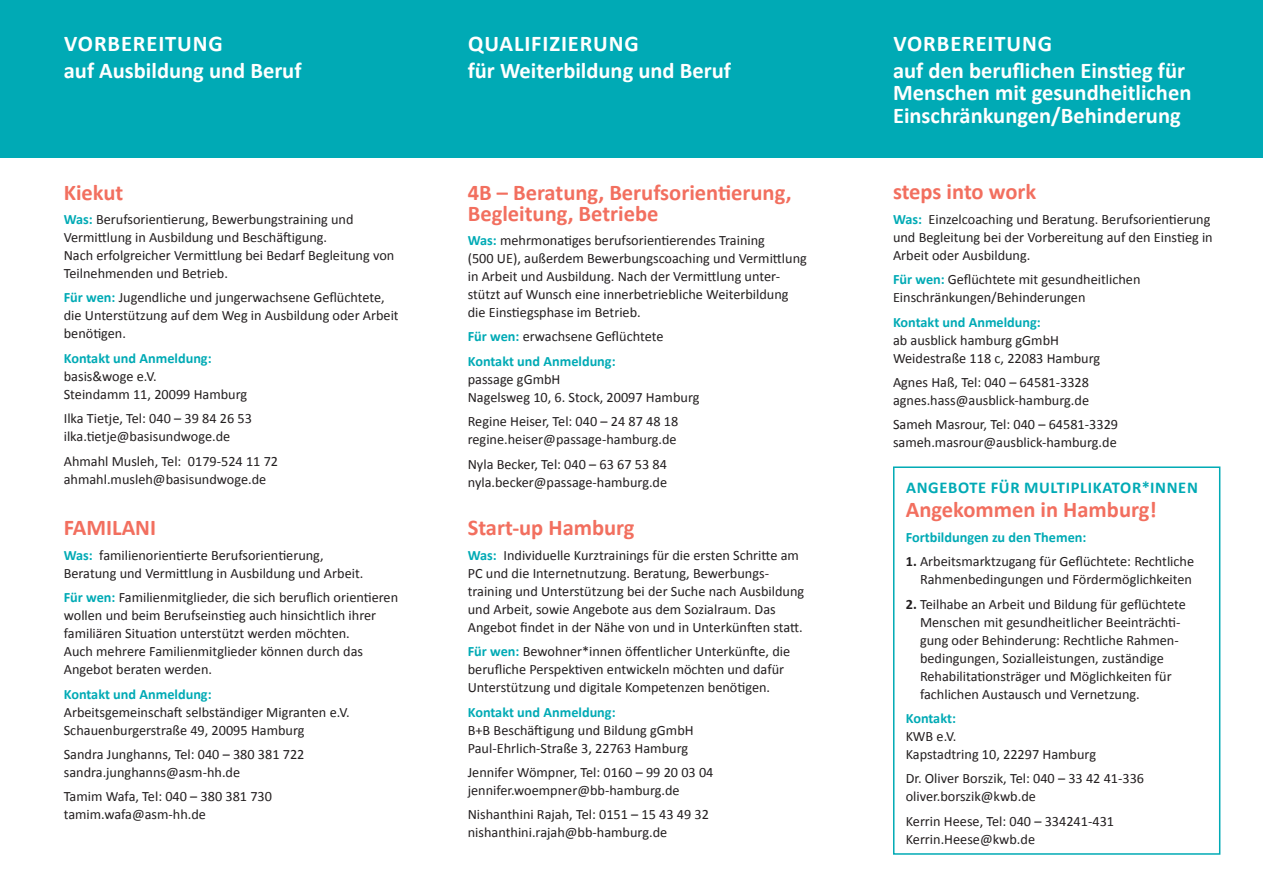
<style>
.page{position:relative;width:1263px;height:893px;background:#fff}
.page>*{position:absolute;margin:0;border:0;box-sizing:border-box;transform-origin:0 0}
.t1{font:700 22.5px/27px "Calibri";color:#fff}
.t2{font:700 22.5px/21px "Calibri";color:#f26f5f}
.t3{font:700 16.5px "Calibri";letter-spacing:.04em;color:#00aab5}
.t4{font:14.25px/18px "Calibri";color:#231f20}
.t5{font:700 14.25px/24.5px "Calibri";color:#00aab5}
.s1{font-weight:700;color:#00aab5}
.s2{font-weight:400;color:#231f20}
.s3{font-weight:700}
</style>
<div class="page">
<div style="left:893px;top:466px;width:327px;height:389px;border:2px solid #00aab5"></div>
<div style="left:0;top:0;width:1263px;height:157px;background:#00aab5"></div>
<h1 class="t1" style="left:64px;top:29px;width:239px">VORBEREITUNG<br>auf Ausbildung und Beruf</h1>
<h1 class="t1" style="left:468px;top:29px;width:265px">QUALIFIZIERUNG<br>für Weiterbildung und Beruf</h1>
<h1 class="t1" style="left:893px;top:29px;width:294px">VORBEREITUNG<br>auf den beruflichen Einstieg für</h1>
<h1 class="t1" style="left:893px;top:81px;width:300px;line-height:22.5px">Menschen mit gesundheitlichen<br>Einschränkungen/Behinderung</h1>
<h1 class="t2" style="left:64px;top:181px;width:61px">Kiekut</h1>
<p class="t4" style="left:64px;top:210px;width:332px"><span class="s1">Was:</span> Berufsorientierung, Bewerbungstraining und Vermittlung in Ausbildung und Beschäftigung.<br>Nach erfolgreicher Vermittlung bei Bedarf Begleitung von Teilnehmenden und Betrieb.</p>
<p class="t4" style="left:64px;top:288px;width:336px"><span class="s1">Für wen:</span> Jugendliche und jungerwachsene Geflüchtete, die Unterstützung auf dem Weg in Ausbildung oder Arbeit benötigen.</p>
<p class="t5" style="left:64px;top:345px;width:149px">Kontakt und Anmeldung:</p>
<p class="t4" style="left:64px;top:366px;width:185px">basis&amp;woge e.V.<br>Steindamm 11, 20099 Hamburg</p>
<p class="t4" style="left:64px;top:409px;width:190px">Ilka Tietje, Tel: 040 – 39 84 26 53 ilka.tietje@basisundwoge.de</p>
<p class="t4" style="left:64px;top:451px;width:216px">Ahmahl Musleh, Tel: 0179-524 11 72 ahmahl.musleh@basisundwoge.de</p>
<h1 class="t2" style="left:64px;top:516px;width:94px">FAMILANI</h1>
<p class="t4" style="left:64px;top:545px;width:301px"><span class="s1">Was:</span> familienorientierte Berufsorientierung,<br>Beratung und Vermittlung in Ausbildung und Arbeit.</p>
<p class="t4" style="left:64px;top:588px;width:336px"><span class="s1">Für wen:</span> Familienmitglieder, die sich beruflich orientieren wollen und beim Berufseinstieg auch hinsichtlich ihrer familiären Situation unterstützt werden möchten.<br>Auch mehrere Familienmitglieder können durch das Angebot beraten werden.</p>
<p class="t5" style="left:64px;top:681px;width:149px">Kontakt und Anmeldung:</p>
<p class="t4" style="left:64px;top:702px;width:287px">Arbeitsgemeinschaft selbständiger Migranten e.V.<br>Schauenburgerstraße 49, 20095 Hamburg</p>
<p class="t4" style="left:64px;top:744px;width:242px">Sandra Junghanns, Tel: 040 – 380 381 722 sandra.junghanns@asm-hh.de</p>
<p class="t4" style="left:64px;top:787px;width:210px">Tamim Wafa, Tel: 040 – 380 381 730 tamim.wafa@asm-hh.de</p>
<h1 class="t2" style="left:468px;top:181px;width:325px">4B – Beratung, Berufsorientierung,<br>Begleitung, Betriebe</h1>
<p class="t4" style="left:468px;top:231px;width:341px"><span class="s1">Was:</span> mehrmonatiges berufsorientierendes Training<br>(500 UE), außerdem Bewerbungscoaching und Vermittlung in Arbeit und Ausbildung. Nach der Vermittlung unter&shy;stützt auf Wunsch eine innerbetriebliche Weiterbildung die Einstiegsphase im Betrieb.</p>
<p class="t5" style="left:468px;top:324px;width:197px">Für wen: <span class="s2">erwachsene Geflüchtete<br></span>Kontakt und Anmeldung:</p>
<p class="t4" style="left:468px;top:369px;width:233px">passage gGmbH<br>Nagelsweg 10, 6. Stock, 20097 Hamburg</p>
<p class="t4" style="left:468px;top:412px;width:212px">Regine Heiser, Tel: 040 – 24 87 48 18 regine.heiser@passage-hamburg.de</p>
<p class="t4" style="left:468px;top:454px;width:201px">Nyla Becker, Tel: 040 – 63 67 53 84 nyla.becker@passage-hamburg.de</p>
<h1 class="t2" style="left:468px;top:516px;width:168px">Start-up Hamburg</h1>
<p class="t4" style="left:468px;top:545px;width:338px"><span class="s1">Was:</span> Individuelle Kurztrainings für die ersten Schritte am PC und die Internetnutzung. Beratung, Bewerbungs&shy;training und Unterstützung bei der Suche nach Ausbildung und Arbeit, sowie Angebote aus dem Sozialraum. Das Angebot findet in der Nähe von und in Unterkünften statt.</p>
<p class="t4" style="left:468px;top:642px;width:324px"><span class="s1">Für wen:</span> Bewohner*innen öffentlicher Unterkünfte, die berufliche Perspektiven entwickeln möchten und dafür<br>Unterstützung und digitale Kompetenzen benötigen.</p>
<p class="t5" style="left:468px;top:699px;width:149px">Kontakt und Anmeldung:</p>
<p class="t4" style="left:468px;top:720px;width:227px">B+B Beschäftigung und Bildung gGmbH<br>Paul-Ehrlich-Straße 3, 22763 Hamburg</p>
<p class="t4" style="left:468px;top:762px;width:247px">Jennifer Wömpner, Tel: 0160 – 99 20 03 04 jennifer.woempner@bb-hamburg.de</p>
<p class="t4" style="left:468px;top:805px;width:243px">Nishanthini Rajah, Tel: 0151 – 15 43 49 32 nishanthini.rajah@bb-hamburg.de</p>
<h1 class="t2" style="left:893px;top:180px;width:145px">steps into work</h1>
<p class="t4" style="left:893px;top:209px;width:321px"><span class="s1">Was:</span> Einzelcoaching und Beratung. Berufsorientierung und Begleitung bei der Vorbereitung auf den Einstieg in<br>Arbeit oder Ausbildung.</p>
<p class="t4" style="left:893px;top:270px;width:249px"><span class="s1">Für wen:</span> Geflüchtete mit gesundheitlichen<br>Einschränkungen/Behinderungen</p>
<p class="t5" style="left:893px;top:309px;width:149px">Kontakt und Anmeldung:</p>
<p class="t4" style="left:893px;top:330px;width:209px">ab ausblick hamburg gGmbH<br>Weidestraße 118 c, 22083 Hamburg</p>
<p class="t4" style="left:893px;top:373px;width:198px">Agnes Haß, Tel: 040 – 64581-3328 agnes.hass@ausblick-hamburg.de</p>
<p class="t4" style="left:893px;top:415px;width:227px">Sameh Masrour, Tel: 040 – 64581-3329 sameh.masrour@ausblick-hamburg.de</p>
<p class="t3" style="left:906px;top:477px;width:293px">ANGEBOTE FÜR MULTIPLIKATOR*INNEN</p>
<h1 class="t2" style="left:906px;top:498px;width:252px">Angekommen in Hamburg!</h1>
<p class="t5" style="left:906px;top:524px;width:182px">Fortbildungen zu den Themen:</p>
<p class="t4" style="left:906px;top:552px;width:290px;text-align:right"><span class="s3">1.</span> Arbeitsmarktzugang für Geflüchtete: Rechtliche<br>Rahmenbedingungen und Fördermöglichkeiten</p>
<p class="t4" style="left:920px;top:594px;width:267px;text-indent:-14px"><span class="s3">2.</span> Teilhabe an Arbeit und Bildung für geflüchtete Menschen mit gesundheitlicher Beeinträchti&shy;gung oder Behinderung: Rechtliche Rahmen&shy;bedingungen, Sozialleistungen, zuständige Rehabilitationsträger und Möglichkeiten für fachlichen Austausch und Vernetzung.</p>
<p class="t5" style="left:906px;top:705px;width:52px">Kontakt:</p>
<p class="t4" style="left:906px;top:727px;width:192px">KWB e.V.<br>Kapstadtring 10, 22297 Hamburg</p>
<p class="t4" style="left:906px;top:769px;width:240px">Dr. Oliver Borszik, Tel: 040 – 33 42 41-336 oliver.borszik@kwb.de</p>
<p class="t4" style="left:906px;top:811px;width:210px">Kerrin Heese, Tel: 040 – 334241-431<br>Kerrin.Heese@kwb.de</p>
</div>
